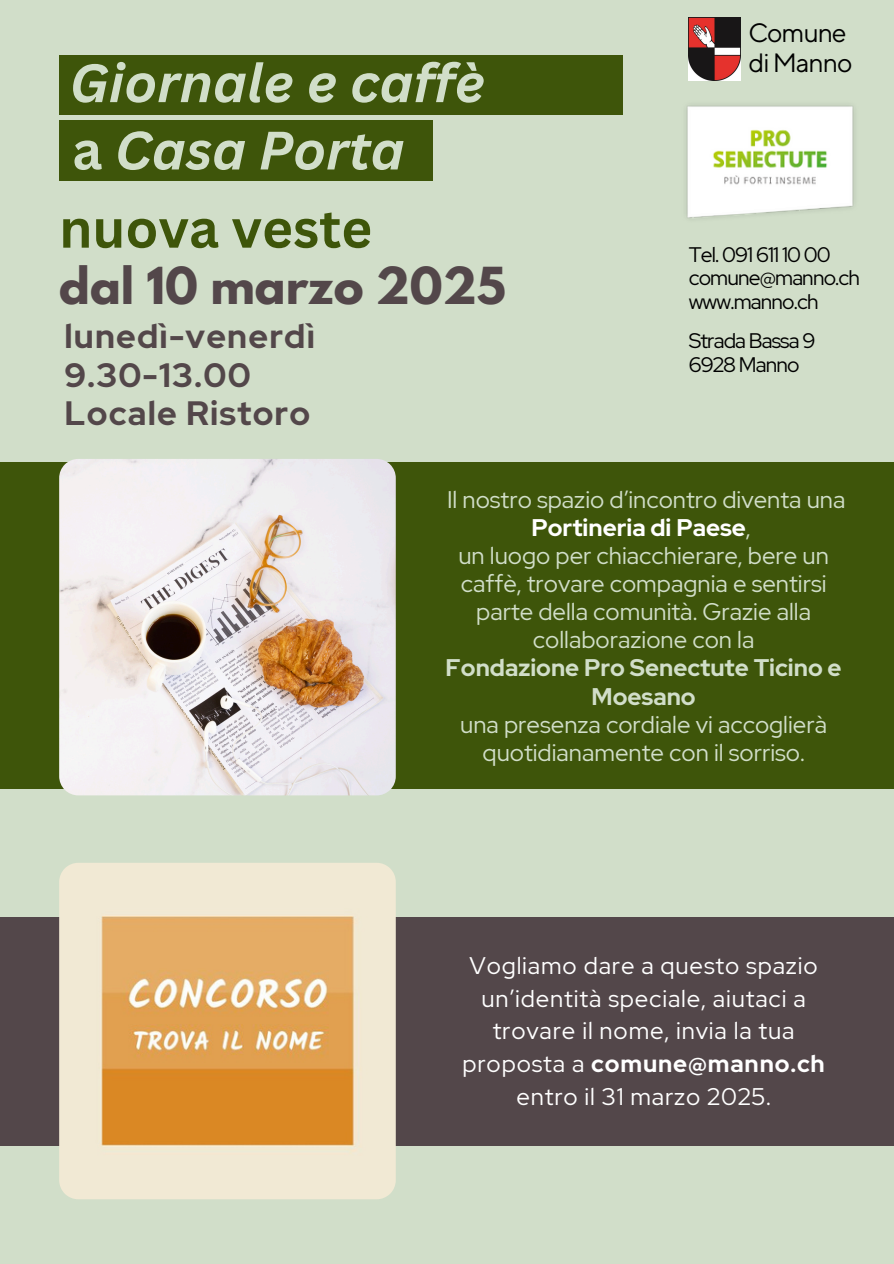
<style>
.page{position:relative;width:894px;height:1264px;background:#fff}
.page>*{position:absolute;margin:0;border:0;box-sizing:border-box;transform-origin:0 0}
.t1{font:italic 700 52.8px "Canva Sans";color:#d1dec9}
.t2{font:700 52.8px "Canva Sans";color:#3e550a}
.t3{font:700 45.15px "League Spartan";color:#53474a}
.t4{font:700 33.6px/38.2px "Red Hat Display";letter-spacing:.035em;color:#53474a}
.t5{font:26.4px/29.7px "TT Norms Pro";letter-spacing:-.04em;color:#000}
.t6{font:24px/28.2px "Red Hat Display";color:#d1dec9;text-align:center}
.t7{font:24px/32.7px "Red Hat Display";letter-spacing:.035em;color:#fff;text-align:center}
.t8{font:21px "Red Hat Display";letter-spacing:-.04em;color:#000}
.s1{font-style:normal}
.s2{font-weight:700;color:#fff}
.s3{font-weight:700}
</style>
<div class="page">
<div style="left:0;top:0;width:893px;height:1263px;background:#d1dec9"></div>
<div style="left:0;top:463px;width:893px;height:325px;background:#3e550a"></div>
<img style="left:59px;top:459px;width:336px;height:336px">
<div style="left:0;top:917px;width:893px;height:228px;background:#53474a"></div>
<img style="left:59px;top:863px;width:336px;height:336px">
<div style="left:59px;top:55px;width:563px;height:60px;background:#3e550a"></div>
<svg style="left:740px;top:33px;width:1px;height:48px"></svg>
<div style="left:59px;top:120px;width:373px;height:60px;background:#3e550a"></div>
<img style="left:688px;top:18px;width:52px;height:63px">
<img style="left:686px;top:105px;width:168px;height:114px">
<h1 class="t1" style="left:70px;top:46px;width:417px">Giornale e caffè</h1>
<p class="t1" style="left:72px;top:113px;width:334px"><span class="s1">a</span> Casa Porta</p>
<p class="t2" style="left:59px;top:191px;width:314px">nuova veste</p>
<p class="t3" style="left:59px;top:263px;width:448px">dal 10 marzo 2025</p>
<h2 class="t4" style="left:64px;top:317px;width:252px">lunedì-venerdì<br>9.30-13.00<br>Locale Ristoro</h2>
<p class="t5" style="left:748px;top:19px;width:105px">Comune di Manno</p>
<p class="t8" style="left:688px;top:240px;width:144px">Tel. 091 611 10 00</p>
<p class="t8" style="left:688px;top:264px;width:173px">comune@manno.ch</p>
<p class="t8" style="left:688px;top:287px;width:131px">www.manno.ch</p>
<p class="t8" style="left:688px;top:326px;width:128px">Strada Bassa 9</p>
<p class="t8" style="left:688px;top:350px;width:112px">6928 Manno</p>
<h3 class="t6" style="left:445px;top:485px;width:401px">Il nostro spazio d’incontro diventa una<br><span class="s2">Portineria di Paese</span>,<br>un luogo per chiacchierare, bere un caffè, trovare compagnia e sentirsi parte della comunità. Grazie alla collaborazione con la<br><span class="s3">Fondazione Pro Senectute Ticino e<br>Moesano<br></span>una presenza cordiale vi accoglierà quotidianamente con il sorriso.</h3>
<h4 class="t7" style="left:462px;top:949px;width:364px">Vogliamo dare a questo spazio un’identità speciale, aiutaci a trovare il nome, invia la tua proposta a <span class="s3">comune@manno.ch </span>entro il 31 marzo 2025.</h4>
</div>
